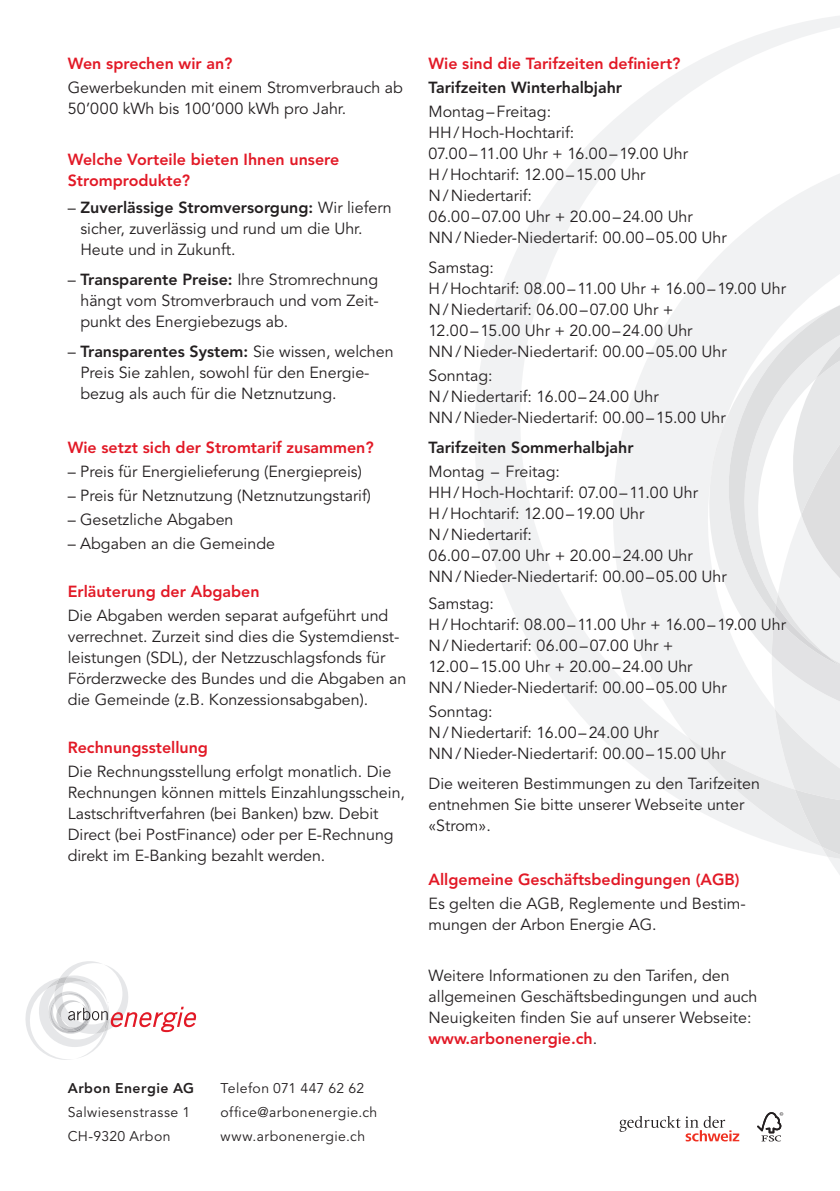
<style>
.page{position:relative;width:840px;height:1191px;background:#fff}
.page>*{position:absolute;margin:0;border:0;box-sizing:border-box;transform-origin:0 0}
.Infos{font:16px/21px "Avenir LT";color:#231f20}
.Zwischentitel{font:800 16px/21px "Avenir LT";color:#e21926}
.Infos-2{font:800 16px "Avenir LT";color:#231f20}
.Adresse{font:14px "Avenir LT";letter-spacing:.03em;color:#231f20}
.Adresse-2{font:800 14px "Avenir LT";letter-spacing:.035em;color:#231f20}
.s1{font-weight:800}
.s2{font-weight:800;color:#e21926}
</style>
<div class="page">
<hr style="left:839px;top:757px;width:1px;height:288px;background:#374828">
<svg style="left:475px;top:16px;width:364px;height:788px"></svg>
<div style="left:687px;top:409px;width:22px;height:407px;background:#f1f2f3"></div>
<svg style="left:709px;top:280px;width:131px;height:596px"></svg>
<svg style="left:25px;top:961px;width:171px;height:98px"></svg>
<svg style="left:619px;top:1116px;width:119px;height:25px"></svg>
<svg style="left:757px;top:1112px;width:25px;height:29px"></svg>
<p class="Zwischentitel" style="left:68px;top:53px;width:166px">Wen sprechen wir an?</p>
<p class="Infos" style="left:68px;top:77px;width:336px">Gewerbekunden mit einem Stromverbrauch ab<br>50’000 kWh bis 100’000 kWh pro Jahr.</p>
<p class="Zwischentitel" style="left:68px;top:149px;width:273px">Welche Vorteile bieten Ihnen unsere<br>Stromprodukte?</p>
<p class="Infos" style="left:80px;top:197px;width:313px;text-indent:-13px">– <span class="s1">Zuverlässige Stromversorgung:</span> Wir liefern sicher, zuverlässig und rund um die Uhr.<br>Heute und in Zukunft.</p>
<p class="Infos" style="left:80px;top:269px;width:299px;text-align:justify;text-indent:-13px">– <span class="s1">Transparente Preise:</span> Ihre Stromrechnung hängt vom Stromverbrauch und vom Zeit&shy;punkt des Energiebezugs ab.</p>
<p class="Infos" style="left:80px;top:341px;width:314px;text-indent:-13px">– <span class="s1">Transparentes System:</span> Sie wissen, welchen<br>Preis Sie zahlen, sowohl für den Energie&shy;bezug als auch für die Netznutzung.</p>
<p class="Zwischentitel" style="left:68px;top:437px;width:307px">Wie setzt sich der Stromtarif zusammen?</p>
<p class="Infos" style="left:68px;top:461px;width:295px">– Preis für Energielieferung (Energiepreis)</p>
<p class="Infos" style="left:68px;top:485px;width:305px">– Preis für Netznutzung (Netznutzungstarif)</p>
<p class="Infos" style="left:68px;top:509px;width:167px">– Gesetzliche Abgaben</p>
<p class="Infos" style="left:68px;top:533px;width:209px">– Abgaben an die Gemeinde</p>
<p class="Zwischentitel" style="left:68px;top:581px;width:193px">Erläuterung der Abgaben</p>
<p class="Infos" style="left:68px;top:605px;width:340px">Die Abgaben werden separat aufgeführt und verrechnet. Zurzeit sind dies die Systemdienst&shy;leistungen (SDL), der Netzzuschlagsfonds für Förderzwecke des Bundes und die Abgaben an die Gemeinde (z.B. Konzessionsabgaben).</p>
<p class="Zwischentitel" style="left:68px;top:737px;width:142px">Rechnungsstellung</p>
<p class="Infos" style="left:68px;top:761px;width:338px">Die Rechnungsstellung erfolgt monatlich. Die Rechnungen können mittels Einzahlungsschein, Lastschriftverfahren (bei Banken) bzw. Debit Direct (bei PostFinance) oder per E-Rechnung direkt im E-Banking bezahlt werden.</p>
<p class="Adresse-2" style="left:68px;top:1080px;width:128px">Arbon Energie AG</p>
<p class="Adresse" style="left:68px;top:1104px;width:124px">Salwiesenstrasse 1</p>
<p class="Adresse" style="left:68px;top:1128px;width:104px">CH-9320 Arbon</p>
<p class="Adresse" style="left:220px;top:1080px;width:145px">Telefon 071 447 62 62</p>
<p class="Adresse" style="left:220px;top:1104px;width:158px">office@arbonenergie.ch</p>
<p class="Adresse" style="left:220px;top:1128px;width:146px">www.arbonenergie.ch</p>
<p class="Zwischentitel" style="left:428px;top:53px;width:253px">Wie sind die Tarifzeiten definiert?</p>
<p class="Infos-2" style="left:428px;top:78px;width:195px">Tarifzeiten Winterhalbjahr</p>
<p class="Infos" style="left:428px;top:101px;width:299px">Montag–Freitag:<br>HH/Hoch-Hochtarif:<br>07.00–11.00 Uhr + 16.00–19.00 Uhr<br>H/Hochtarif: 12.00–15.00 Uhr<br>N/Niedertarif:<br>06.00–07.00 Uhr + 20.00–24.00 Uhr<br>NN/Nieder-Niedertarif: 00.00–05.00 Uhr</p>
<p class="Infos" style="left:428px;top:257px;width:359px">Samstag:<br>H/Hochtarif: 08.00–11.00 Uhr + 16.00–19.00 Uhr N/Niedertarif: 06.00–07.00 Uhr +<br>12.00–15.00 Uhr + 20.00–24.00 Uhr NN/Nieder-Niedertarif: 00.00–05.00 Uhr</p>
<p class="Infos" style="left:428px;top:365px;width:298px">Sonntag:<br>N/Niedertarif: 16.00–24.00 Uhr<br>NN/Nieder-Niedertarif: 00.00–15.00 Uhr</p>
<p class="Infos-2" style="left:428px;top:438px;width:206px">Tarifzeiten Sommerhalbjahr</p>
<p class="Infos" style="left:428px;top:461px;width:299px">Montag – Freitag:<br>HH/Hoch-Hochtarif: 07.00–11.00 Uhr<br>H/Hochtarif: 12.00–19.00 Uhr<br>N/Niedertarif:<br>06.00–07.00 Uhr + 20.00–24.00 Uhr<br>NN/Nieder-Niedertarif: 00.00–05.00 Uhr</p>
<p class="Infos" style="left:428px;top:593px;width:359px">Samstag:<br>H/Hochtarif: 08.00–11.00 Uhr + 16.00–19.00 Uhr N/Niedertarif: 06.00–07.00 Uhr +<br>12.00–15.00 Uhr + 20.00–24.00 Uhr NN/Nieder-Niedertarif: 00.00–05.00 Uhr</p>
<p class="Infos" style="left:428px;top:701px;width:298px">Sonntag:<br>N/Niedertarif: 16.00–24.00 Uhr<br>NN/Nieder-Niedertarif: 00.00–15.00 Uhr</p>
<p class="Infos" style="left:428px;top:773px;width:333px">Die weiteren Bestimmungen zu den Tarifzeiten entnehmen Sie bitte unserer Webseite unter «Strom».</p>
<p class="Zwischentitel" style="left:428px;top:869px;width:312px">Allgemeine Geschäftsbedingungen (AGB)</p>
<p class="Infos" style="left:428px;top:893px;width:319px">Es gelten die AGB, Reglemente und Bestim&shy;mungen der Arbon Energie AG.</p>
<p class="Infos" style="left:428px;top:965px;width:330px">Weitere Informationen zu den Tarifen, den allgemeinen Geschäftsbedingungen und auch Neuigkeiten finden Sie auf unserer Webseite: <span class="s2">www.arbonenergie.ch</span>.</p>
</div>
